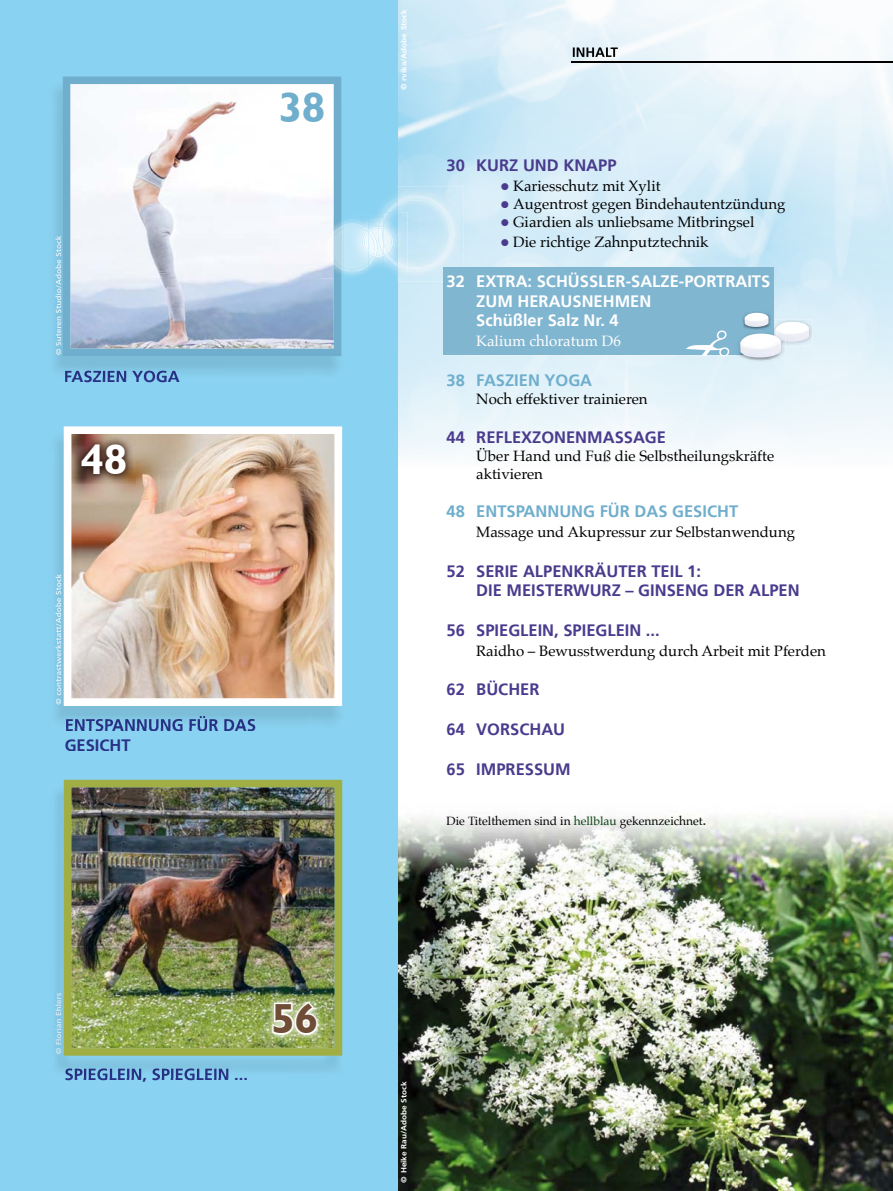
<style>
.page{position:relative;width:893px;height:1191px;background:#fff}
.page>*{position:absolute;margin:0;border:0;box-sizing:border-box;transform-origin:0 0}
.t1{font:700 42px "Humanist 521 BT";color:#fff}
.t2{font:700 42px "Humanist 521 BT";color:#6faecc}
.t3{font:700 42px "Humanist 521 BT";color:#6f4c35}
.t4{font:700 16.5px/19.8px "Frutiger LT";color:#4a3b8d}
.t5{font:700 16.5px/19.8px "Frutiger LT";color:#fff}
.t6{font:700 16.5px/19.8px "Frutiger LT";color:#283185}
.t7{font:700 16.5px "Frutiger LT";color:#6faecc}
.t8{font:15px/18px "Palatino";color:#000}
.t9{font:15px "Palatino";color:#fff}
.t10{font:12px "Palatino";color:#000}
.t11{font:700 7.5px "Frutiger";color:#fff;scale:1.1 1}
.s1{color:#4a3b8d}
.s2{color:#0c4312}
.s3{font-family:"Frutiger LT";font-weight:700;color:#401f0f}
</style>
<div class="page">
<img style="left:722px;top:97px;width:171px;height:74px">
<img style="left:464px;top:0;width:230px;height:230px">
<img style="left:597px;top:171px;width:296px;height:96px">
<img style="left:398px;top:0;width:222px;height:186px">
<img style="left:671px;top:245px;width:222px;height:204px">
<img style="left:398px;top:0;width:148px;height:148px">
<img style="left:745px;top:319px;width:148px;height:130px">
<img style="left:398px;top:0;width:74px;height:74px">
<div style="left:819px;top:393px;width:74px;height:56px;background:#f0f8fb"></div>
<img style="left:534px;top:196px;width:108px;height:71px">
<img style="left:636px;top:355px;width:74px;height:96px">
<img style="left:500px;top:233px;width:68px;height:34px">
<img style="left:398px;top:281px;width:14px;height:15px">
<img style="left:398px;top:324px;width:90px;height:121px">
<img style="left:572px;top:61px;width:321px;height:2px">
<img style="left:573px;top:47px;width:45px;height:10px">
<img style="left:398px;top:817px;width:339px;height:277px">
<img style="left:737px;top:815px;width:156px;height:376px">
<img style="left:398px;top:1094px;width:340px;height:97px">
<img style="left:647px;top:1139px;width:91px;height:13px">
<img style="left:742px;top:1138px;width:42px;height:15px">
<svg style="left:798px;top:1136px;width:9px;height:13px"></svg>
<div style="left:0;top:0;width:398px;height:1191px;background:#8ad2f1"></div>
<svg style="left:63px;top:77px;width:278px;height:279px"></svg>
<img style="left:56px;top:431px;width:287px;height:290px">
<img style="left:64px;top:426px;width:278px;height:280px">
<img style="left:66px;top:716px;width:190px;height:11px">
<img style="left:65px;top:371px;width:115px;height:7px">
<img style="left:55px;top:236px;width:6px;height:119px">
<img style="left:55px;top:574px;width:6px;height:130px">
<img style="left:72px;top:435px;width:63px;height:49px">
<img style="left:379px;top:186px;width:85px;height:95px">
<img style="left:398px;top:196px;width:56px;height:76px">
<img style="left:384px;top:201px;width:14px;height:12px">
<img style="left:398px;top:213px;width:9px;height:49px">
<img style="left:376px;top:213px;width:22px;height:40px">
<img style="left:383px;top:256px;width:15px;height:15px">
<img style="left:382px;top:213px;width:8px;height:14px">
<svg style="left:398px;top:262px;width:18px;height:10px"></svg>
<img style="left:385px;top:253px;width:13px;height:14px">
<img style="left:383px;top:227px;width:10px;height:29px">
<svg style="left:383px;top:241px;width:5px;height:14px"></svg>
<div style="left:443px;top:267px;width:330px;height:88px;background:#81b6d1"></div>
<img style="left:743px;top:312px;width:28px;height:18px">
<img style="left:744px;top:313px;width:25px;height:14px">
<img style="left:785px;top:319px;width:27px;height:27px">
<img style="left:785px;top:322px;width:24px;height:20px">
<img style="left:736px;top:346px;width:49px;height:17px">
<img style="left:736px;top:343px;width:4px;height:12px">
<svg style="left:773px;top:319px;width:12px;height:27px"></svg>
<img style="left:739px;top:355px;width:41px;height:6px">
<img style="left:740px;top:333px;width:41px;height:25px">
<img style="left:321px;top:216px;width:47px;height:63px">
<img style="left:368px;top:229px;width:15px;height:50px">
<img style="left:368px;top:216px;width:10px;height:13px">
<svg style="left:378px;top:216px;width:5px;height:13px"></svg>
<img style="left:376px;top:230px;width:1px;height:25px">
<img style="left:343px;top:223px;width:18px;height:50px">
<img style="left:334px;top:224px;width:9px;height:47px">
<img style="left:327px;top:231px;width:7px;height:33px">
<img style="left:349px;top:223px;width:19px;height:48px">
<svg style="left:368px;top:257px;width:7px;height:10px"></svg>
<img style="left:368px;top:229px;width:8px;height:28px">
<img style="left:56px;top:784px;width:287px;height:286px">
<img style="left:65px;top:1068px;width:182px;height:9px">
<img style="left:55px;top:993px;width:6px;height:61px">
<img style="left:64px;top:780px;width:278px;height:275px">
<img style="left:265px;top:994px;width:61px;height:48px">
<svg style="left:270px;top:1000px;width:49px;height:36px"></svg>
<svg style="left:685px;top:355px;width:45px;height:4px"></svg>
<h1 class="t2" style="left:279px;top:82px;width:47px">38</h1>
<p class="t6" style="left:64px;top:367px;width:117px">FASZIEN YOGA</p>
<h1 class="t1" style="left:81px;top:434px;width:47px">48</h1>
<p class="t6" style="left:65px;top:715px;width:193px">ENTSPANNUNG FÜR DAS<br>GESICHT</p>
<p class="t6" style="left:64px;top:1064px;width:185px">SPIEGLEIN, SPIEGLEIN ...</p>
<h1 class="t3" style="left:272px;top:992px;width:47px">56</h1>
<p class="t11" style="left:400px;top:90px;width:75px;rotate:-90deg">© rvika/Adobe Stock</p>
<p class="t4" style="left:446px;top:156px;width:172px">30 KURZ UND KNAPP</p>
<p class="t8" style="left:500px;top:177px;width:162px"><span class="s1">●</span> Kariesschutz mit Xylit</p>
<p class="t8" style="left:500px;top:195px;width:287px"><span class="s1">●</span> Augentrost gegen Bindehautentzündung</p>
<p class="t8" style="left:500px;top:213px;width:255px"><span class="s1">●</span> Giardien als unliebsame Mitbringsel</p>
<p class="t8" style="left:500px;top:233px;width:210px"><span class="s1">●</span> Die richtige Zahnputztechnik</p>
<p class="t5" style="left:476px;top:271px;width:296px;text-indent:-30px">32 EXTRA: SCHÜSSLER-SALZE-PORTRAITS<br>ZUM HERAUSNEHMEN<br>Schüßler Salz Nr. 4</p>
<p class="t9" style="left:476px;top:328px;width:146px">Kalium chloratum D6</p>
<p class="t7" style="left:446px;top:370px;width:147px">38 FASZIEN YOGA</p>
<p class="t8" style="left:476px;top:389px;width:173px">Noch effektiver trainieren</p>
<p class="t4" style="left:446px;top:428px;width:221px">44 REFLEXZONENMASSAGE</p>
<p class="t8" style="left:476px;top:447px;width:300px">Über Hand und Fuß die Selbstheilungskräfte aktivieren</p>
<p class="t7" style="left:446px;top:502px;width:293px">48 ENTSPANNUNG FÜR DAS GESICHT</p>
<p class="t8" style="left:476px;top:523px;width:320px">Massage und Akupressur zur Selbstanwendung</p>
<p class="t4" style="left:476px;top:561px;width:325px;text-indent:-30px">52 SERIE ALPENKRÄUTER TEIL 1:<br>DIE MEISTERWURZ – GINSENG DER ALPEN</p>
<p class="t4" style="left:446px;top:620px;width:215px">56 SPIEGLEIN, SPIEGLEIN ...</p>
<p class="t8" style="left:476px;top:641px;width:351px">Raidho – Bewusstwerdung durch Arbeit mit Pferden</p>
<p class="t4" style="left:446px;top:680px;width:95px">62 BÜCHER</p>
<p class="t4" style="left:446px;top:719px;width:120px">64 VORSCHAU</p>
<p class="t4" style="left:446px;top:759px;width:126px">65 IMPRESSUM</p>
<p class="t10" style="left:446px;top:810px;width:261px">Die Titelthemen sind in <span class="s2">hellblau</span> gekennzeichnet<span class="s3">.</span></p>
<p class="t11" style="left:400px;top:1182px;width:93px;rotate:-90deg">© Heike Rau/Adobe Stock</p>
</div>
